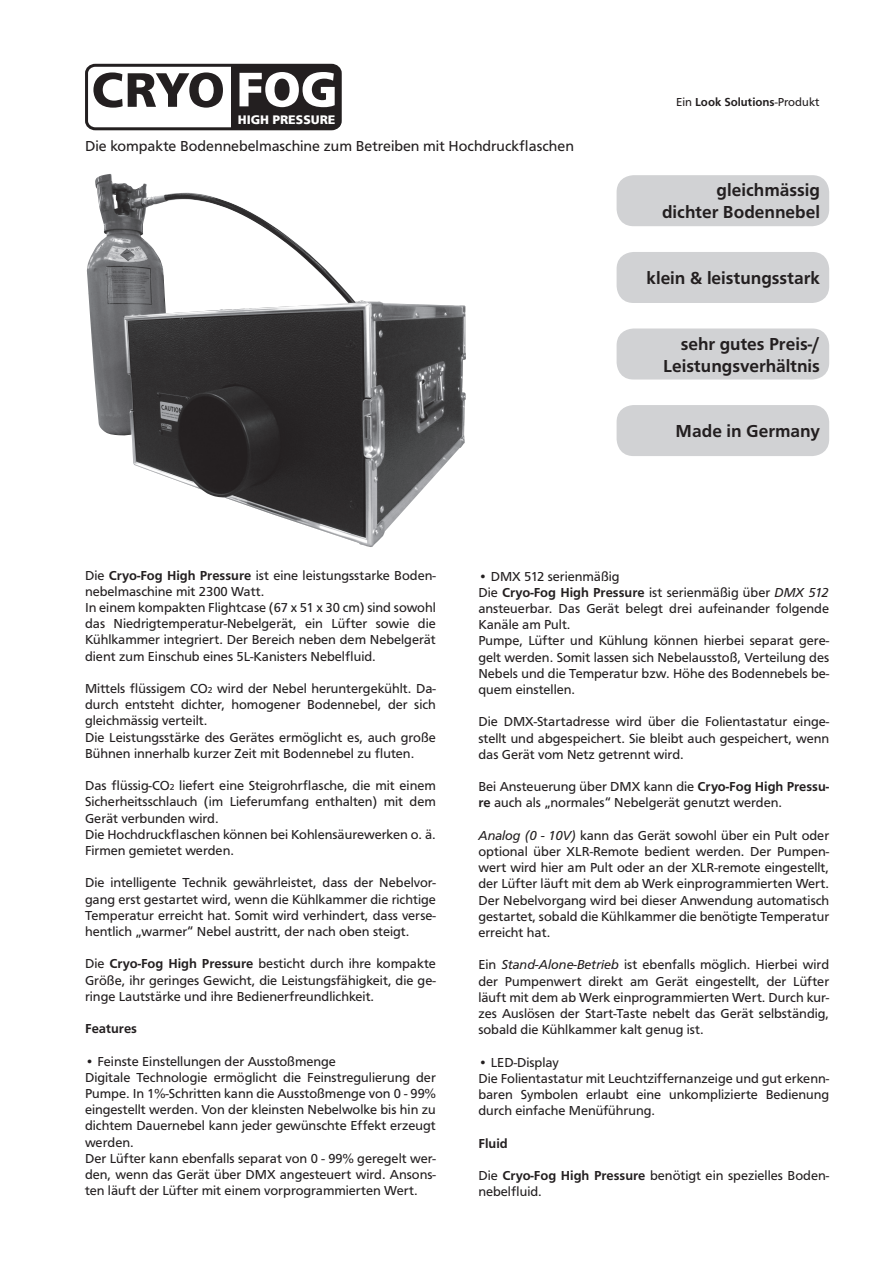
<style>
.page{position:relative;width:893px;height:1263px;background:#fff}
.page>*{position:absolute;margin:0;border:0;box-sizing:border-box;transform-origin:0 0}
.t1{font:700 50.25px "Frutus T";letter-spacing:-.005em;color:#231f20}
.t2{font:500 18px/21.6px "Frutus T";color:#231f20;text-align:right}
.t3{font:15px "Frutus T";color:#231f20}
.t4{font:13.5px/16.2px "Frutus T";color:#231f20}
.t5{font:500 13.5px "Frutus T";color:#231f20}
.t6{font:700 12.9px "Frutus T";color:#fff}
.t7{font:500 12px "Frutus T";color:#231f20}
.s1{color:#fff}
.s2{font-weight:400}
.s3{font-weight:500}
.s4{font-size:9px}
.s5{font-style:italic}
</style>
<div class="page">
<div style="left:617px;top:252px;width:212px;height:51px;background:#d1d2d4;border-radius:17px"></div>
<div style="left:617px;top:328px;width:212px;height:51px;background:#d1d2d4;border-radius:17px"></div>
<div style="left:617px;top:405px;width:212px;height:51px;background:#d1d2d4;border-radius:17px"></div>
<div style="left:617px;top:175px;width:212px;height:51px;background:#d1d2d4;border-radius:17px"></div>
<div style="left:85px;top:64px;width:257px;height:66px;border:3px solid #231f20;border-radius:8px"></div>
<div style="left:240px;top:65px;width:101px;height:65px;background:#231f20"></div>
<div style="left:231px;top:65px;width:9px;height:65px;background:#231f20"></div>
<img style="left:87px;top:174px;width:379px;height:373px">
<h1 class="t1" style="left:92px;top:61px;width:247px">CRYO <span class="s1">FOG</span></h1>
<p class="t6" style="left:238px;top:112px;width:99px">HIGH PRESSURE</p>
<p class="t3" style="left:85px;top:137px;width:490px">Die kompakte Bodennebelmaschine zum Betreiben mit Hochdruckflaschen</p>
<p class="t7" style="left:676px;top:95px;width:145px"><span class="s2">Ein</span> Look Solutions<span class="s2">-Produkt</span></p>
<h2 class="t2" style="left:662px;top:179px;width:159px">gleichmässig dichter Bodennebel</h2>
<h2 class="t2" style="left:646px;top:267px;width:175px">klein &amp; leistungsstark</h2>
<h2 class="t2" style="left:663px;top:333px;width:158px">sehr gutes Preis-/<br>Leistungsverhältnis</h2>
<h2 class="t2" style="left:676px;top:420px;width:146px">Made in Germany</h2>
<p class="t4" style="left:85px;top:567px;width:352px">Die <span class="s3">Cryo-Fog High Pressure</span> ist eine leistungsstarke Boden&shy;nebelmaschine mit 2300 Watt.<br>In einem kompakten Flightcase (67 x 51 x 30 cm) sind sowohl das Niedrigtemperatur-Nebelgerät, ein Lüfter sowie die Kühlkammer integriert. Der Bereich neben dem Nebelgerät dient zum Einschub eines 5L-Kanisters Nebelfluid.</p>
<p class="t4" style="left:85px;top:680px;width:352px">Mittels flüssigem CO<span class="s4">2</span> wird der Nebel heruntergekühlt. Da&shy;durch entsteht dichter, homogener Bodennebel, der sich gleichmässig verteilt.<br>Die Leistungsstärke des Gerätes ermöglicht es, auch große Bühnen innerhalb kurzer Zeit mit Bodennebel zu fluten.</p>
<p class="t4" style="left:85px;top:777px;width:352px">Das flüssig-CO<span class="s4">2</span> liefert eine Steigrohrflasche, die mit einem Sicherheitsschlauch (im Lieferumfang enthalten) mit dem Gerät verbunden wird.<br>Die Hochdruckflaschen können bei Kohlensäurewerken o. ä.<br>Firmen gemietet werden.</p>
<p class="t4" style="left:85px;top:874px;width:352px;text-align:justify">Die intelligente Technik gewährleistet, dass der Nebelvor&shy;gang erst gestartet wird, wenn die Kühlkammer die richtige Temperatur erreicht hat. Somit wird verhindert, dass verse&shy;hentlich „warmer“ Nebel austritt, der nach oben steigt.</p>
<p class="t4" style="left:85px;top:955px;width:352px;text-align:justify">Die <span class="s3">Cryo-Fog High Pressure</span> besticht durch ihre kompakte Größe, ihr geringes Gewicht, die Leistungsfähigkeit, die ge&shy;ringe Lautstärke und ihre Bedienerfreundlichkeit.</p>
<p class="t5" style="left:85px;top:1021px;width:54px">Features</p>
<p class="t4" style="left:85px;top:1053px;width:352px">• Feinste Einstellungen der Ausstoßmenge<br>Digitale Technologie ermöglicht die Feinstregulierung der Pumpe. In 1%-Schritten kann die Ausstoßmenge von 0 - 99% eingestellt werden. Von der kleinsten Nebelwolke bis hin zu dichtem Dauernebel kann jeder gewünschte Effekt erzeugt werden.<br>Der Lüfter kann ebenfalls separat von 0 - 99% geregelt wer&shy;den, wenn das Gerät über DMX angesteuert wird. Ansons&shy;ten läuft der Lüfter mit einem vorprogrammierten Wert.</p>
<p class="t4" style="left:478px;top:568px;width:352px">• DMX 512 serienmäßig<br>Die <span class="s3">Cryo-Fog High Pressure</span> ist serienmäßig über <span class="s5">DMX 512 </span>ansteuerbar. Das Gerät belegt drei aufeinander folgende Kanäle am Pult.<br>Pumpe, Lüfter und Kühlung können hierbei separat gere&shy;gelt werden. Somit lassen sich Nebelausstoß, Verteilung des Nebels und die Temperatur bzw. Höhe des Bodennebels be&shy;quem einstellen.</p>
<p class="t4" style="left:478px;top:714px;width:352px;text-align:justify">Die DMX-Startadresse wird über die Folientastatur einge&shy;stellt und abgespeichert. Sie bleibt auch gespeichert, wenn das Gerät vom Netz getrennt wird.</p>
<p class="t4" style="left:478px;top:778px;width:352px">Bei Ansteuerung über DMX kann die <span class="s3">Cryo-Fog High Pressu&shy;re</span> auch als „normales“ Nebelgerät genutzt werden.</p>
<p class="t4" style="left:478px;top:827px;width:352px;text-align:justify"><span class="s5">Analog (0 - 10V)</span> kann das Gerät sowohl über ein Pult oder optional über XLR-Remote bedient werden. Der Pumpen&shy;wert wird hier am Pult oder an der XLR-remote eingestellt, der Lüfter läuft mit dem ab Werk einprogrammierten Wert.<br>Der Nebelvorgang wird bei dieser Anwendung automatisch gestartet, sobald die Kühlkammer die benötigte Temperatur erreicht hat.</p>
<p class="t4" style="left:478px;top:957px;width:352px;text-align:justify">Ein <span class="s5">Stand-Alone-Betrieb</span> ist ebenfalls möglich. Hierbei wird der Pumpenwert direkt am Gerät eingestellt, der Lüfter läuft mit dem ab Werk einprogrammierten Wert. Durch kur&shy;zes Auslösen der Start-Taste nebelt das Gerät selbständig, sobald die Kühlkammer kalt genug ist.</p>
<p class="t4" style="left:478px;top:1054px;width:352px">• LED-Display<br>Die Folientastatur mit Leuchtziffernanzeige und gut erkenn&shy;baren Symbolen erlaubt eine unkomplizierte Bedienung durch einfache Menüführung.</p>
<p class="t5" style="left:478px;top:1135px;width:31px">Fluid</p>
<p class="t4" style="left:478px;top:1167px;width:352px">Die <span class="s3">Cryo-Fog High Pressure</span> benötigt ein spezielles Boden&shy;nebelfluid.</p>
</div>
